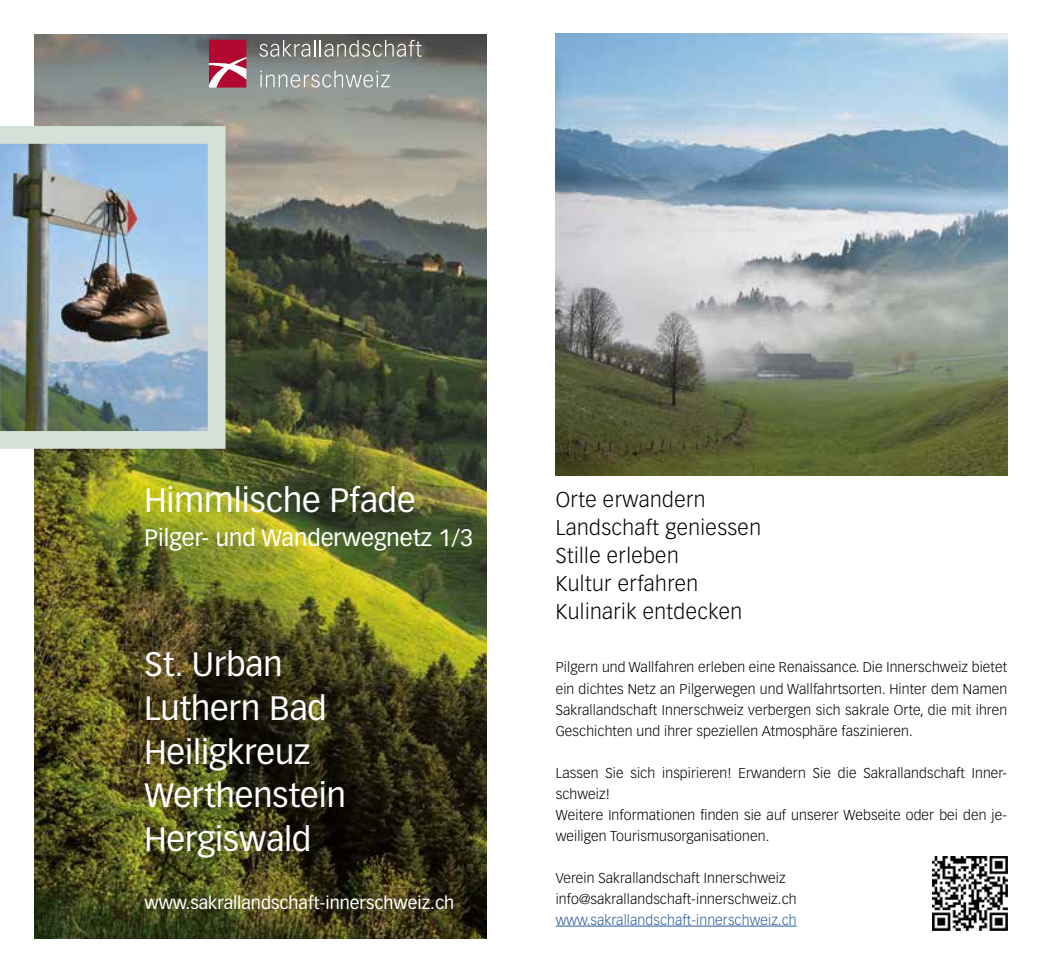
<style>
.page{position:relative;width:1042px;height:973px;background:#fff}
.page>*{position:absolute;margin:0;border:0;box-sizing:border-box;transform-origin:0 0}
.t1{font:33.25px/43.8px "Vectora LT Std";color:#fff}
.t2{font:23.28px "Vectora LT Std";color:#fff}
.t3{font:300 21px/28px "Vectora LT Std";letter-spacing:.02em;color:#000}
.t4{font:17.5px "Vectora LT Std";color:#fff}
.t5{font:300 14px/21px "Vectora LT Std";letter-spacing:.01em;color:#000}
.t6{font:300 14px "Vectora LT Std";letter-spacing:.01em;color:#275b9b}
</style>
<div class="page">
<hr style="left:556px;top:925px;width:240px;height:1px;background:#275b9b">
<img style="left:556px;top:34px;width:451px;height:441px">
<img style="left:933px;top:856px;width:74px;height:74px">
<img style="left:35px;top:35px;width:451px;height:903px">
<img style="left:0;top:126px;width:225px;height:322px">
<svg style="left:259px;top:40px;width:163px;height:17px;background:#868681"></svg>
<svg style="left:260px;top:71px;width:130px;height:16px;background:#a2a9a6"></svg>
<svg style="left:209px;top:40px;width:37px;height:48px"></svg>
<h1 class="t1" style="left:144px;top:478px;width:273px">Himmlische Pfade</h1>
<h2 class="t2" style="left:144px;top:524px;width:330px">Pilger- und Wanderwegnetz 1/3</h2>
<h1 class="t1" style="left:144px;top:642px;width:203px">St. Urban<br>Luthern Bad<br>Heiligkreuz<br>Werthenstein<br>Hergiswald</h1>
<p class="t4" style="left:144px;top:891px;width:311px">www.sakrallandschaft-innerschweiz.ch</p>
<h3 class="t3" style="left:556px;top:486px;width:207px">Orte erwandern<br>Landschaft geniessen<br>Stille erleben<br>Kultur erfahren<br>Kulinarik entdecken</h3>
<p class="t5" style="left:556px;top:657px;width:453px;text-align:justify">Pilgern und Wallfahren erleben eine Renaissance. Die Innerschweiz bietet ein dichtes Netz an Pilgerwegen und Wallfahrtsorten. Hinter dem Namen Sakrallandschaft Innerschweiz verbergen sich sakrale Orte, die mit ihren Geschichten und ihrer speziellen Atmosphäre faszinieren.</p>
<p class="t5" style="left:556px;top:762px;width:453px">Lassen Sie sich inspirieren! Erwandern Sie die Sakrallandschaft Inner&shy;schweiz!<br>Weitere Informationen finden sie auf unserer Webseite oder bei den je&shy;weiligen Tourismusorganisationen.</p>
<p class="t5" style="left:556px;top:867px;width:242px">Verein Sakrallandschaft Innerschweiz info@sakrallandschaft-innerschweiz.ch</p>
<p class="t6" style="left:556px;top:911px;width:242px">www.sakrallandschaft-innerschweiz.ch</p>
</div>
